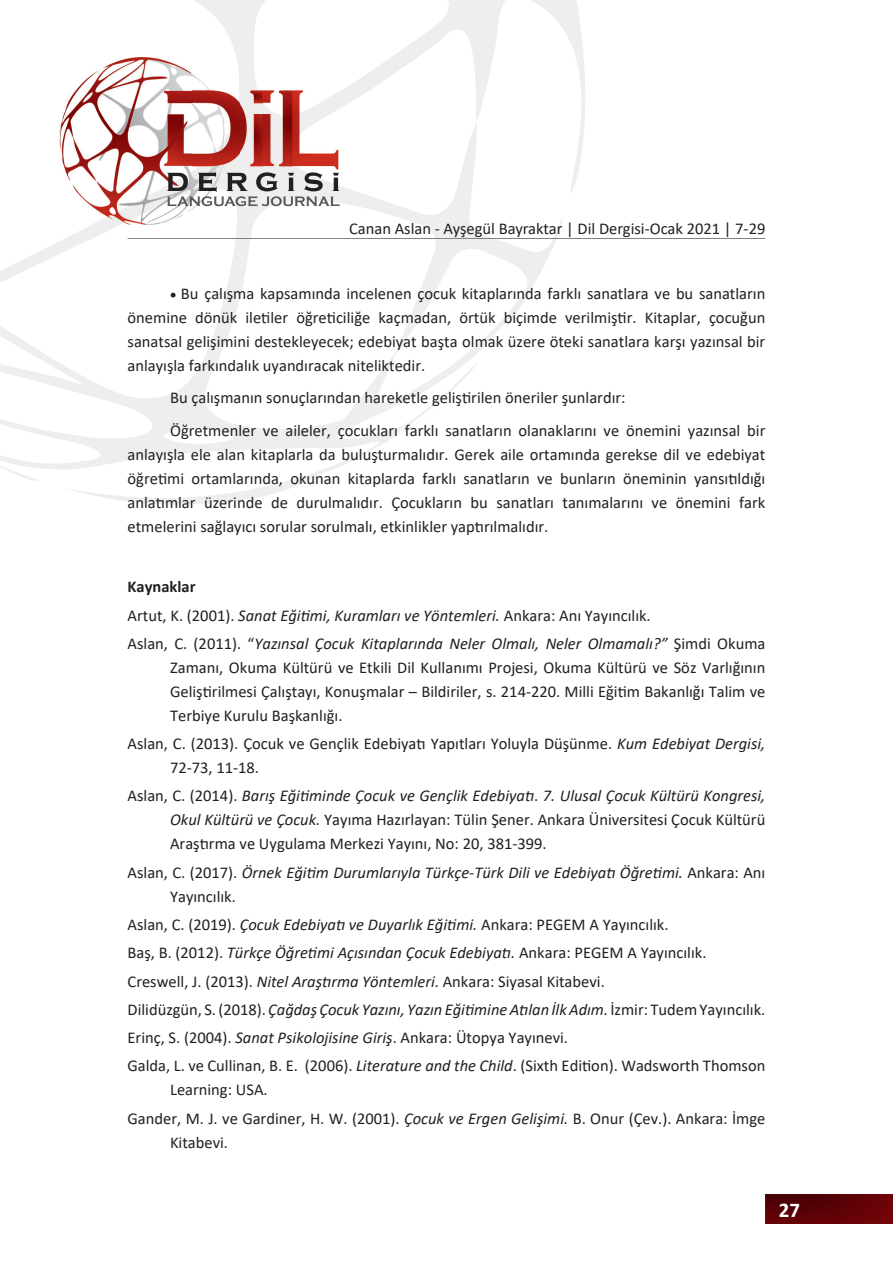
<style>
.page{position:relative;width:893px;height:1263px;background:#fff}
.page>*{position:absolute;margin:0;border:0;box-sizing:border-box;transform-origin:0 0}
.t1{font:700 21px "Calibri";color:#fff}
.t2{font:16.5px/24px "Calibri";color:#231f20;text-align:justify}
.t3{font:italic 16.5px/28.2px "Calibri";color:#231f20}
.s1{font-weight:700;font-style:normal}
.s2{font-style:normal}
.s3{font-style:italic}
</style>
<div class="page">
<svg style="left:0;top:0;width:585px;height:504px"></svg>
<img style="left:192px;top:58px;width:35px;height:167px">
<img style="left:192px;top:91px;width:146px;height:79px">
<img style="left:279px;top:91px;width:13px;height:75px">
<img style="left:250px;top:114px;width:12px;height:52px">
<svg style="left:250px;top:91px;width:12px;height:13px"></svg>
<img style="left:192px;top:91px;width:47px;height:75px">
<img style="left:60px;top:57px;width:132px;height:168px">
<svg style="left:167px;top:172px;width:173px;height:34px;background:#b3b2b3"></svg>
<hr style="left:128px;top:238px;width:637px;height:1px;background:#808285">
<img style="left:765px;top:1194px;width:128px;height:30px">
<p class="t2" style="left:349px;top:216px;width:418px">Canan Aslan - Ayşegül Bayraktar | Dil Dergisi-Ocak 2021 | 7-29</p>
<p class="t2" style="left:128px;top:281px;width:639px;text-indent:43px">• Bu çalışma kapsamında incelenen çocuk kitaplarında farklı sanatlara ve bu sanatların önemine dönük iletiler öğreticiliğe kaçmadan, örtük biçimde verilmiştir. Kitaplar, çocuğun sanatsal gelişimini destekleyecek; edebiyat başta olmak üzere öteki sanatlara karşı yazınsal bir anlayışla farkındalık uyandıracak niteliktedir.</p>
<p class="t2" style="left:170px;top:381px;width:597px;line-height:32.5px">Bu çalışmanın sonuçlarından hareketle geliştirilen öneriler şunlardır:<br>Öğretmenler ve aileler, çocukları farklı sanatların olanaklarını ve önemini yazınsal bir</p>
<p class="t2" style="left:128px;top:442px;width:639px">anlayışla ele alan kitaplarla da buluşturmalıdır. Gerek aile ortamında gerekse dil ve edebiyat öğretimi ortamlarında, okunan kitaplarda farklı sanatların ve bunların öneminin yansıtıldığı anlatımlar üzerinde de durulmalıdır. Çocukların bu sanatları tanımalarını ve önemini fark etmelerini sağlayıcı sorular sorulmalı, etkinlikler yaptırılmalıdır.</p>
<p class="t3" style="left:128px;top:572px;width:639px"><span class="s1">Kaynaklar<br></span><span class="s2">Artut, K. (2001).</span> Sanat Eğitimi, Kuramları ve Yöntemleri. <span class="s2">Ankara: Anı Yayıncılık.<br>Aslan, C. (2011). “</span>Yazınsal Çocuk Kitaplarında Neler Olmalı, Neler Olmamalı?” <span class="s2">Şimdi Okuma</span></p>
<p class="t2" style="left:170px;top:655px;width:597px">Zamanı, Okuma Kültürü ve Etkili Dil Kullanımı Projesi, Okuma Kültürü ve Söz Varlığının Geliştirilmesi Çalıştayı, Konuşmalar – Bildiriler, s. 214-220. Milli Eğitim Bakanlığı Talim ve Terbiye Kurulu Başkanlığı.</p>
<p class="t2" style="left:170px;top:731px;width:597px;text-indent:-43px">Aslan, C. (2013). Çocuk ve Gençlik Edebiyatı Yapıtları Yoluyla Düşünme. <span class="s3">Kum Edebiyat Dergisi,<br></span>72-73, 11-18.</p>
<p class="t2" style="left:170px;top:783px;width:597px;text-indent:-43px">Aslan, C. (2014). <span class="s3">Barış Eğitiminde Çocuk ve Gençlik Edebiyatı</span>. <span class="s3">7. Ulusal Çocuk Kültürü Kongresi, Okul Kültürü ve Çocuk.</span> Yayıma Hazırlayan: Tülin Şener. Ankara Üniversitesi Çocuk Kültürü Araştırma ve Uygulama Merkezi Yayını, No: 20, 381-399.</p>
<p class="t3" style="left:170px;top:859px;width:597px;line-height:24px;text-indent:-43px"><span class="s2">Aslan, C. (2017).</span> Örnek Eğitim Durumlarıyla Türkçe-Türk Dili ve Edebiyatı Öğretimi. <span class="s2">Ankara: Anı<br>Yayıncılık.</span></p>
<p class="t2" style="left:128px;top:910px;width:639px;line-height:28.2px;text-align:left">Aslan, C. (2019). <span class="s3">Çocuk Edebiyatı ve Duyarlık Eğitimi.</span> Ankara: PEGEM A Yayıncılık.<br>Baş, B. (2012). <span class="s3">Türkçe Öğretimi Açısından Çocuk Edebiyatı.</span> Ankara: PEGEM A Yayıncılık.<br>Creswell, J. (2013). <span class="s3">Nitel Araştırma Yöntemleri</span>. Ankara: Siyasal Kitabevi.<br>Dilidüzgün, S. (2018). <span class="s3">Çağdaş Çocuk Yazını, Yazın Eğitimine Atılan İlk Adım.</span> İzmir: Tudem Yayıncılık.<br>Erinç, S. (2004). <span class="s3">Sanat Psikolojisine Giriş</span>. Ankara: Ütopya Yayınevi.<br>Galda, L. ve Cullinan, B. E. (2006). <span class="s3">Literature and the Child</span>. (Sixth Edition). Wadsworth Thomson</p>
<p class="t2" style="left:128px;top:1075px;width:639px;line-height:28.2px;text-indent:43px">Learning: USA.<br>Gander, M. J. ve Gardiner, H. W. (2001). <span class="s3">Çocuk ve Ergen Gelişimi.</span> B. Onur (Çev.). Ankara: İmge</p>
<p class="t2" style="left:170px;top:1130px;width:60px">Kitabevi.</p>
<p class="t1" style="left:779px;top:1195px;width:23px">27</p>
</div>
